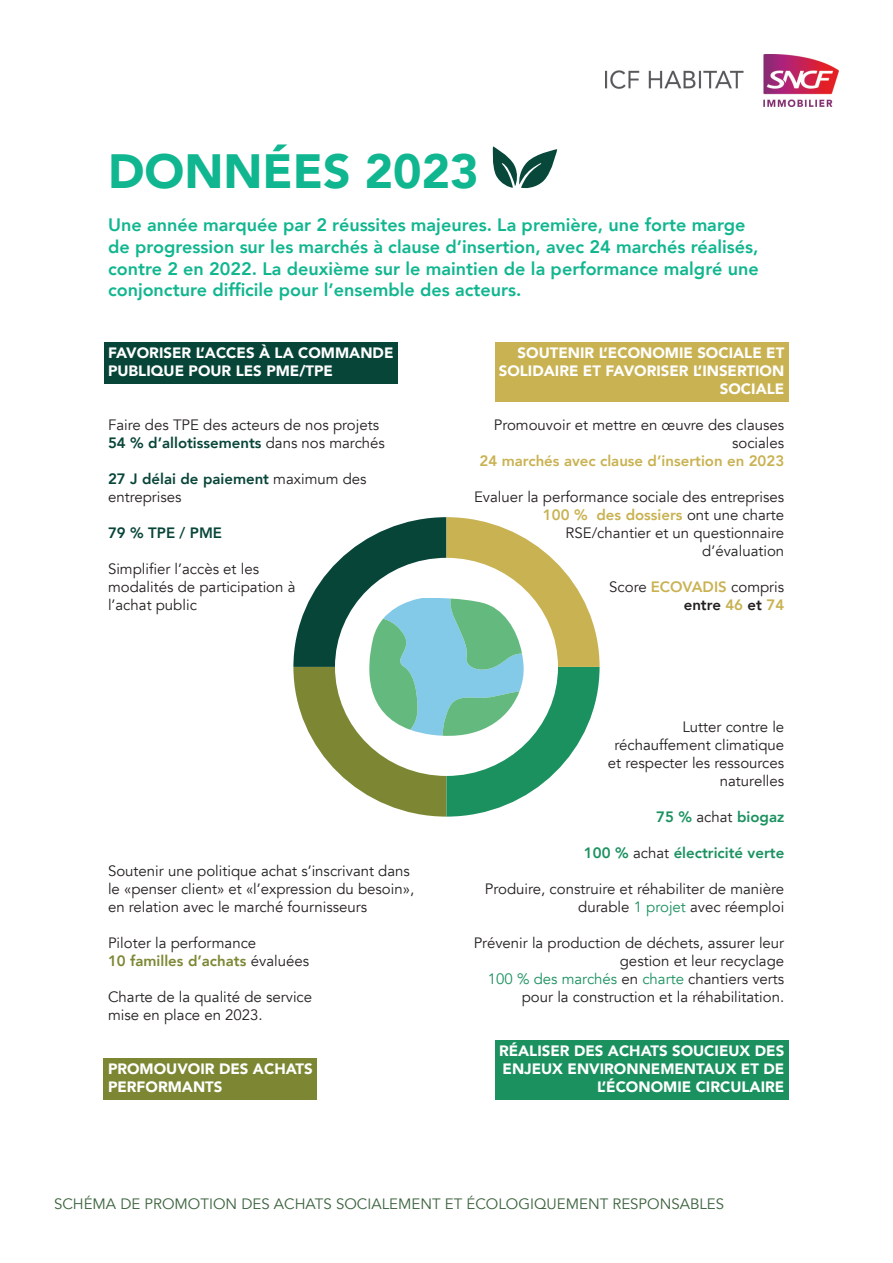
<style>
.page{position:relative;width:893px;height:1263px;background:#fff}
.page>*{position:absolute;margin:0;border:0;box-sizing:border-box;transform-origin:0 0}
.t1{font:900 48px "Avenir LT Com";color:#10b68f}
.t2{font:800 18px/21.6px "Avenir";color:#10b68f}
.t3{font:15px/18px "Avenir LT Com";color:#231f20;text-align:right}
.t4{font:900 15px/18px "Avenir LT Com";color:#fff;text-align:right}
.t5{font:15px "Avenir LT Com";color:#3b623d}
.t6{font:800 15px "Avenir LT Com";color:#1a915f}
.t7{font:800 15px "Avenir LT Com";color:#c9b252}
.t8{font:800 15px "Avenir LT Com";color:#084539}
.s1{font-weight:800;color:#084539}
.s2{font-weight:800;color:#7d8733}
.s3{font-weight:800;color:#c9b252}
.s4{font-weight:800}
.s5{font-weight:400;color:#231f20}
.s6{color:#1a915f}
</style>
<div class="page">
<div style="left:495px;top:1041px;width:293px;height:59px;background:#1a915f"></div>
<div style="left:104px;top:342px;width:294px;height:41px;background:#084539"></div>
<div style="left:495px;top:342px;width:293px;height:59px;background:#c9b252"></div>
<div style="left:104px;top:1059px;width:213px;height:41px;background:#7d8733"></div>
<svg style="left:293px;top:517px;width:307px;height:300px"></svg>
<svg style="left:492px;top:146px;width:65px;height:43px"></svg>
<img style="left:606px;top:54px;width:233px;height:52px">
<h1 class="t1" style="left:108px;top:142px;width:372px">DONNÉES 2023</h1>
<p class="t2" style="left:108px;top:214px;width:652px">Une année marquée par 2 réussites majeures. La première, une forte marge de progression sur les marchés à clause d’insertion, avec 24 marchés réalisés, contre 2 en 2022. La deuxième sur le maintien de la performance malgré une conjoncture difficile pour l’ensemble des acteurs.</p>
<p class="t4" style="left:108px;top:343px;width:287px;text-align:left">FAVORISER L’ACCES À LA COMMANDE<br>PUBLIQUE POUR LES PME/TPE</p>
<p class="t3" style="left:108px;top:416px;width:278px;text-align:left">Faire des TPE des acteurs de nos projets<br><span class="s1">54 % d’allotissements</span> dans nos marchés</p>
<p class="t3" style="left:108px;top:470px;width:260px;text-align:left"><span class="s1">27 J délai de paiement</span> maximum des entreprises</p>
<p class="t8" style="left:108px;top:523px;width:116px">79 % TPE / PME</p>
<p class="t3" style="left:108px;top:560px;width:189px;text-align:left">Simplifier l’accès et les modalités de participation à l’achat public</p>
<p class="t3" style="left:108px;top:862px;width:308px;text-align:left">Soutenir une politique achat s’inscrivant dans le «penser client» et «l’expression du besoin», en relation avec le marché fournisseurs</p>
<p class="t3" style="left:108px;top:934px;width:203px;text-align:left">Piloter la performance<br><span class="s2">10 familles d’achats</span> évaluées</p>
<p class="t3" style="left:108px;top:988px;width:206px;text-align:left">Charte de la qualité de service mise en place en 2023.</p>
<p class="t4" style="left:108px;top:1060px;width:206px;text-align:left">PROMOUVOIR DES ACHATS<br>PERFORMANTS</p>
<p class="t4" style="left:499px;top:343px;width:287px">SOUTENIR L’ECONOMIE SOCIALE ET<br>SOLIDAIRE ET FAVORISER L’INSERTION<br>SOCIALE</p>
<p class="t3" style="left:494px;top:416px;width:292px">Promouvoir et mettre en œuvre des clauses sociales</p>
<p class="t7" style="left:480px;top:451px;width:306px">24 marchés avec clause d’insertion en 2023</p>
<p class="t3" style="left:474px;top:488px;width:312px">Evaluer la performance sociale des entreprises<br><span class="s3">100 % des dossiers</span> ont une charte<br>RSE/chantier et un questionnaire<br>d’évaluation</p>
<p class="t3" style="left:609px;top:578px;width:177px">Score <span class="s3">ECOVADIS</span> compris <span class="s4">entre</span> <span class="s3">46</span> <span class="s4">et</span> <span class="s3">74</span></p>
<p class="t3" style="left:608px;top:718px;width:178px">Lutter contre le réchauffement climatique et respecter les ressources naturelles</p>
<p class="t6" style="left:656px;top:808px;width:130px">75 % <span class="s5">achat</span> biogaz</p>
<p class="t6" style="left:584px;top:844px;width:202px">100 % <span class="s5">achat</span> électricité verte</p>
<p class="t3" style="left:485px;top:880px;width:301px">Produire, construire et réhabiliter de manière durable <span class="s6">1 projet</span> avec réemploi</p>
<p class="t3" style="left:474px;top:934px;width:312px">Prévenir la production de déchets, assurer leur gestion et leur recyclage<br><span class="s6">100 % des marchés</span> en <span class="s6">charte</span> chantiers verts pour la construction et la réhabilitation.</p>
<p class="t4" style="left:499px;top:1042px;width:287px">RÉALISER DES ACHATS SOUCIEUX DES<br>ENJEUX ENVIRONNEMENTAUX ET DE<br>L’ÉCONOMIE CIRCULAIRE</p>
<p class="t5" style="left:54px;top:1195px;width:672px">SCHÉMA DE PROMOTION DES ACHATS SOCIALEMENT ET ÉCOLOGIQUEMENT RESPONSABLES</p>
</div>
